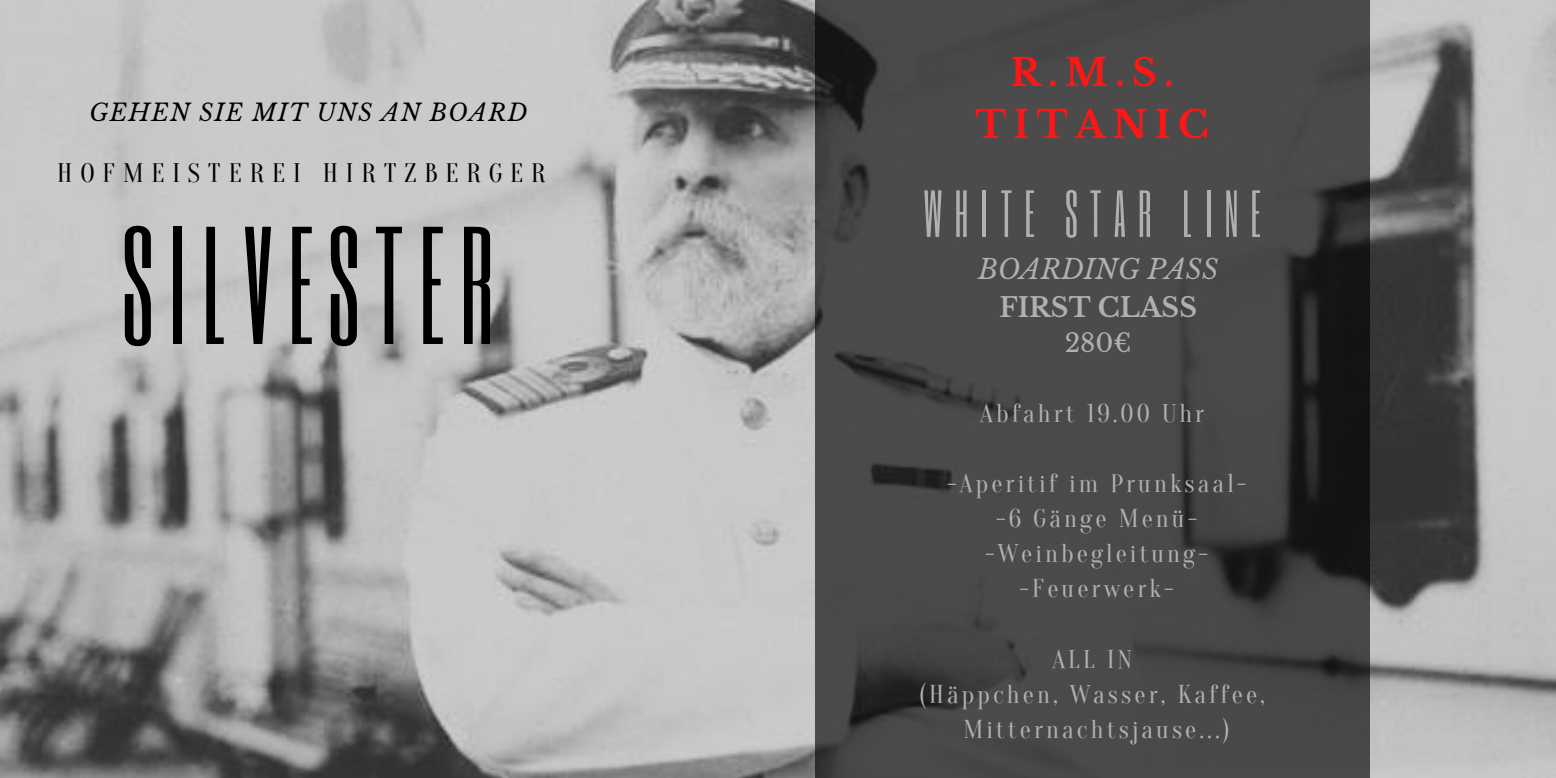
<style>
.page{position:relative;width:1556px;height:778px;background:#fff}
.page>*{position:absolute;margin:0;border:0;box-sizing:border-box;transform-origin:0 0}
.t1{font:138.84px "Six Caps";letter-spacing:.105em;color:#000}
.t2{font:55.2px "Six Caps";letter-spacing:.22em;color:#b0b0b0}
.t3{font:700 37.32px/52.2px "Libre Baskerville";letter-spacing:.195em;color:#ff1616;text-align:center}
.t4{font:italic 27px "Libre Baskerville";color:#b0b0b0}
.t5{font:700 26.7px "Libre Baskerville";color:#b0b0b0}
.t6{font:26.07px "Oranienbaum";letter-spacing:.3em;color:#000}
.t7{font:25.2px/35.1px "Oranienbaum";letter-spacing:.12em;color:#b0b0b0;text-align:center}
.t8{font:25.2px "Libre Baskerville";color:#b0b0b0}
.t9{font:italic 23.58px "Libre Baskerville";letter-spacing:.055em;color:#000}
</style>
<div class="page">
<img style="left:0;top:0;width:1555px;height:778px">
<svg style="left:815px;top:0;width:554px;height:778px;background:#444"></svg>
<p class="t9" style="left:89px;top:98px;width:440px">GEHEN SIE MIT UNS AN BOARD</p>
<p class="t6" style="left:57px;top:159px;width:490px">HOFMEISTEREI HIRTZBERGER</p>
<h1 class="t1" style="left:123px;top:189px;width:373px">SILVESTER</h1>
<h3 class="t3" style="left:975px;top:46px;width:235px">R.M.S.<br>TITANIC</h3>
<h2 class="t2" style="left:923px;top:175px;width:339px">WHITE STAR LINE</h2>
<p class="t4" style="left:978px;top:253px;width:242px">BOARDING PASS</p>
<p class="t5" style="left:999px;top:291px;width:199px">FIRST CLASS</p>
<p class="t8" style="left:1064px;top:328px;width:68px">280€</p>
<p class="t7" style="left:979px;top:396px;width:226px">Abfahrt 19.00 Uhr</p>
<p class="t7" style="left:947px;top:466px;width:301px">-Aperitif im Prunksaal--6 Gänge Menü--Weinbegleitung--Feuerwerk-</p>
<p class="t7" style="left:919px;top:642px;width:347px">ALL IN<br>(Häppchen, Wasser, Kaffee,<br>Mitternachtsjause...)</p>
</div>
